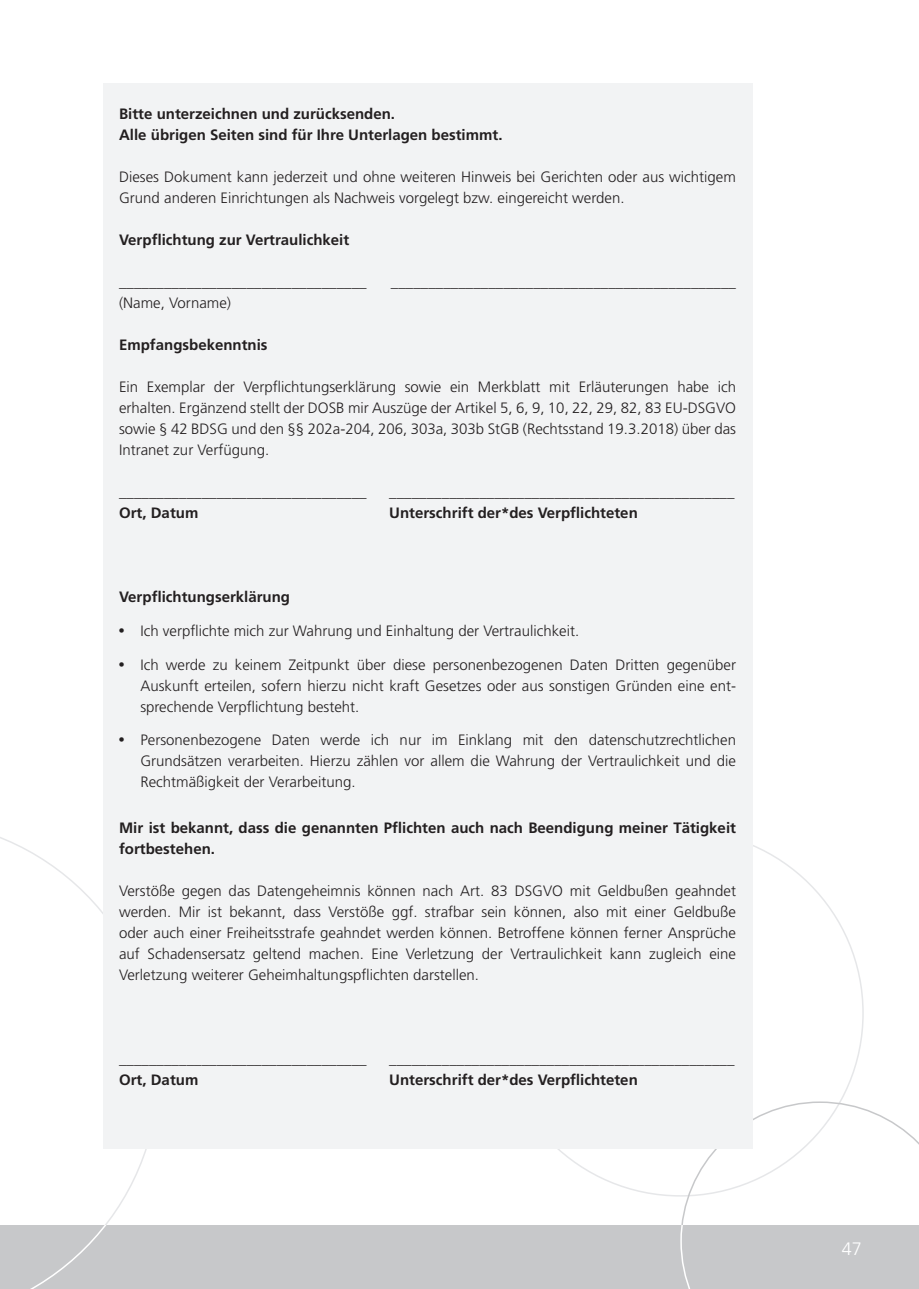
<style>
.page{position:relative;width:919px;height:1289px;background:#fff}
.page>*{position:absolute;margin:0;border:0;box-sizing:border-box;transform-origin:0 0}
.t1{font:300 18px "Frutiger";color:#fff}
.t2{font:300 15px/21px "Frutiger";color:#231f20;text-align:justify}
.t3{font:700 15px/21px "Frutiger";color:#231f20}
.s1{font-family:"Blur";font-weight:500}
</style>
<div class="page">
<svg style="left:0;top:837px;width:159px;height:388px"></svg>
<div style="left:0;top:1225px;width:918px;height:63px;background:#c7c8ca"></div>
<svg style="left:32px;top:1225px;width:74px;height:63px"></svg>
<svg style="left:680px;top:1101px;width:238px;height:187px"></svg>
<div style="left:103px;top:83px;width:649px;height:1065px;background:#f2f3f4"></div>
<p class="t3" style="left:119px;top:103px;width:385px">Bitte unterzeichnen und zurücksenden.<br>Alle übrigen Seiten sind für Ihre Unterlagen bestimmt.</p>
<p class="t2" style="left:119px;top:166px;width:618px">Dieses Dokument kann jederzeit und ohne weiteren Hinweis bei Gerichten oder aus wichtigem<br>Grund anderen Einrichtungen als Nachweis vorgelegt bzw. eingereicht werden.</p>
<p class="t3" style="left:119px;top:229px;width:232px">Verpflichtung zur Vertraulichkeit</p>
<p class="t2" style="left:119px;top:271px;width:249px">_________________________________</p>
<p class="t2" style="left:391px;top:271px;width:346px">______________________________________________</p>
<p class="t2" style="left:119px;top:292px;width:113px">(Name, Vorname)</p>
<p class="t3" style="left:119px;top:334px;width:150px">Empfangsbekenntnis</p>
<p class="t2" style="left:119px;top:376px;width:618px">Ein Exemplar der Verpflichtungserklärung sowie ein Merkblatt mit Erläuterungen habe ich erhalten. Ergänzend stellt der DOSB mir Auszüge der Artikel 5, 6, 9, 10, 22, 29, 82, 83 EU-DSGVO sowie § 42 BDSG und den §§ 202a-204, 206, 303a, 303b StGB (Rechtsstand 19.3.2018) über das Intranet zur Verfügung.</p>
<p class="t2" style="left:119px;top:481px;width:249px">_________________________________</p>
<p class="t2" style="left:389px;top:481px;width:346px">______________________________________________</p>
<p class="t3" style="left:119px;top:502px;width:81px">Ort, Datum</p>
<p class="t3" style="left:389px;top:502px;width:250px">Unterschrift der*des Verpflichteten</p>
<p class="t3" style="left:119px;top:586px;width:172px">Verpflichtungserklärung</p>
<p class="t2" style="left:119px;top:620px;width:461px"><span class="s1">•</span> Ich verpflichte mich zur Wahrung und Einhaltung der Vertraulichkeit.</p>
<p class="t2" style="left:140px;top:654px;width:597px;text-indent:-21px"><span class="s1">•</span> Ich werde zu keinem Zeitpunkt über diese personenbezogenen Daten Dritten gegenüber Auskunft erteilen, sofern hierzu nicht kraft Gesetzes oder aus sonstigen Gründen eine ent&shy;sprechende Verpflichtung besteht.</p>
<p class="t2" style="left:140px;top:729px;width:597px;text-indent:-21px"><span class="s1">•</span> Personenbezogene Daten werde ich nur im Einklang mit den datenschutzrechtlichen Grundsätzen verarbeiten. Hierzu zählen vor allem die Wahrung der Vertraulichkeit und die Rechtmäßigkeit der Verarbeitung.</p>
<p class="t3" style="left:119px;top:817px;width:618px">Mir ist bekannt, dass die genannten Pflichten auch nach Beendigung meiner Tätigkeit fortbestehen.</p>
<p class="t2" style="left:119px;top:880px;width:618px">Verstöße gegen das Datengeheimnis können nach Art. 83 DSGVO mit Geldbußen geahndet werden. Mir ist bekannt, dass Verstöße ggf. strafbar sein können, also mit einer Geldbuße oder auch einer Freiheitsstrafe geahndet werden können. Betroffene können ferner Ansprüche auf Schadensersatz geltend machen. Eine Verletzung der Vertraulichkeit kann zugleich eine Verletzung weiterer Geheimhaltungspflichten darstellen.</p>
<p class="t2" style="left:119px;top:1048px;width:249px">_________________________________</p>
<p class="t2" style="left:389px;top:1048px;width:346px">______________________________________________</p>
<p class="t3" style="left:119px;top:1069px;width:81px">Ort, Datum</p>
<p class="t3" style="left:389px;top:1069px;width:250px">Unterschrift der*des Verpflichteten</p>
<p class="t1" style="left:841px;top:1238px;width:22px">47</p>
</div>
